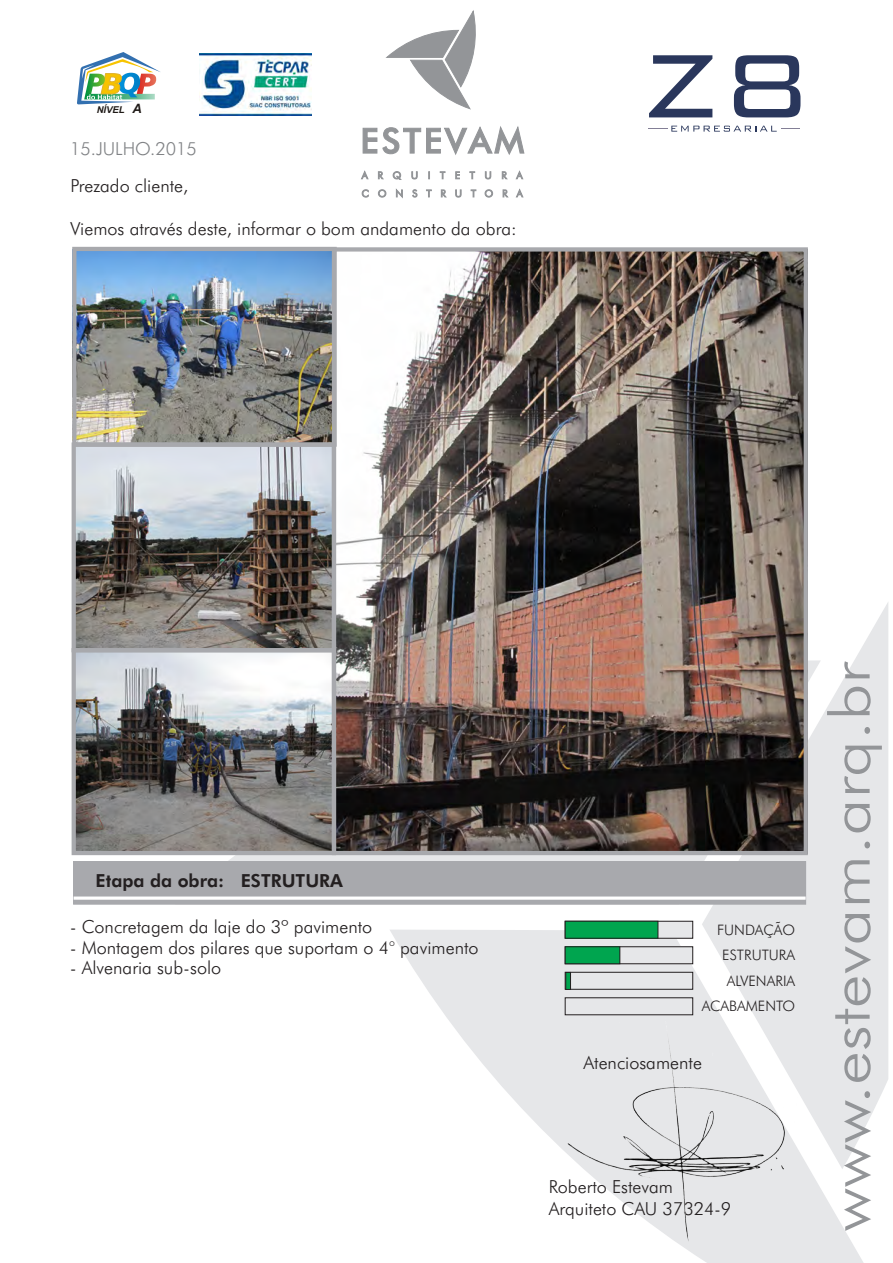
<style>
.page{position:relative;width:893px;height:1263px;background:#fff}
.page>*{position:absolute;margin:0;border:0;box-sizing:border-box;transform-origin:0 0}
.t1{font:300 56.25px "Futura BT";color:#939598;scale:1.21 1}
.t2{font:300 18px/37px "Futura BT";color:#231f20}
.t3{font:800 18px "Futura BT";color:#231f20}
.t4{font:300 14.4px/25.5px "Futura BT";color:#231f20;text-align:right}
.t5{font:italic 700 9.45px "Arial";color:#1f1a17}
.s1{font-size:12.9px}
.s2{color:#808285}
</style>
<div class="page">
<svg style="left:175px;top:855px;width:527px;height:6px;background:#e6e7e9"></svg>
<svg style="left:702px;top:603px;width:186px;height:526px;fill:#e6e7e9"></svg>
<svg style="left:390px;top:929px;width:474px;height:334px;fill:#e6e7e9"></svg>
<div style="left:74px;top:862px;width:732px;height:42px;background:#a8a9ad"></div>
<div style="left:73px;top:861px;width:733px;height:43px;border:1px solid #a8a9ad"></div>
<svg style="left:74px;top:896px;width:732px;height:4px;background:#ededee"></svg>
<img style="left:77px;top:252px;width:255px;height:190px">
<img style="left:77px;top:653px;width:254px;height:197px">
<img style="left:337px;top:252px;width:466px;height:598px">
<div style="left:565px;top:921px;width:128px;height:17px;background:#e6e7e9"></div>
<div style="left:565px;top:921px;width:128px;height:17px;border:1px solid #231f20"></div>
<div style="left:565px;top:947px;width:128px;height:17px;background:#e6e7e9"></div>
<div style="left:565px;top:946px;width:128px;height:18px;border:1px solid #231f20"></div>
<div style="left:565px;top:972px;width:128px;height:17px;background:#e6e7e9"></div>
<div style="left:565px;top:972px;width:128px;height:17px;border:1px solid #231f20"></div>
<div style="left:565px;top:998px;width:128px;height:17px;background:#e6e7e9"></div>
<div style="left:565px;top:997px;width:128px;height:18px;border:1px solid #231f20"></div>
<svg style="left:649px;top:55px;width:63px;height:62px"></svg>
<svg style="left:734px;top:55px;width:66px;height:62px"></svg>
<svg style="left:648px;top:126px;width:151px;height:6px"></svg>
<div style="left:565px;top:921px;width:93px;height:17px;background:#00a54f"></div>
<div style="left:565px;top:921px;width:93px;height:17px;border:1px solid #231f20"></div>
<div style="left:565px;top:947px;width:55px;height:17px;background:#00a54f"></div>
<div style="left:565px;top:946px;width:55px;height:18px;border:1px solid #231f20"></div>
<hr style="left:566px;top:972px;width:4px;height:17px;background:#00a54f">
<div style="left:566px;top:972px;width:5px;height:17px;border:1px solid #231f20"></div>
<svg style="left:77px;top:52px;width:84px;height:52px"></svg>
<img style="left:200px;top:53px;width:112px;height:63px">
<svg style="left:363px;top:126px;width:161px;height:29px"></svg>
<svg style="left:386px;top:10px;width:90px;height:99px"></svg>
<svg style="left:361px;top:171px;width:162px;height:9px"></svg>
<svg style="left:362px;top:189px;width:161px;height:9px"></svg>
<img style="left:552px;top:1014px;width:254px;height:231px">
<img style="left:77px;top:447px;width:254px;height:200px">
<div style="left:332px;top:247px;width:476px;height:608px;border:4px solid #a8a9ad"></div>
<div style="left:72px;top:648px;width:264px;height:207px;border:4px solid #a8a9ad"></div>
<div style="left:72px;top:247px;width:265px;height:200px;border:4px solid #a8a9ad"></div>
<div style="left:72px;top:442px;width:264px;height:210px;border:4px solid #a8a9ad"></div>
<p class="t5" style="left:97px;top:103px;width:46px">NÍVEL <span class="s1">A</span></p>
<p class="t2" style="left:70px;top:130px;width:128px"><span class="s2">15.JULHO.2015<br></span>Prezado cliente,</p>
<p class="t2" style="left:70px;top:210px;width:448px">Viemos através deste, informar o bom andamento da obra:</p>
<p class="t3" style="left:96px;top:869px;width:249px">Etapa da obra: ESTRUTURA</p>
<p class="t2" style="left:70px;top:908px;width:304px">- Concretagem da laje do 3º pavimento</p>
<p class="t2" style="left:70px;top:929px;width:410px">- Montagem dos pilares que suportam o 4° pavimento</p>
<p class="t2" style="left:70px;top:949px;width:152px">- Alvenaria sub-solo</p>
<p class="t4" style="left:702px;top:917px;width:95px">FUNDAÇÃO<br>ESTRUTURA<br>ALVENARIA<br>ACABAMENTO</p>
<p class="t2" style="left:583px;top:1044px;width:120px">Atenciosamente</p>
<p class="t2" style="left:549px;top:1176px;width:184px;line-height:21.6px">Roberto Estevam<br>Arquiteto CAU 37324-9</p>
<p class="t1" style="left:815px;top:1232px;width:473px;rotate:-90deg">www.estevam.arq.br</p>
</div>
